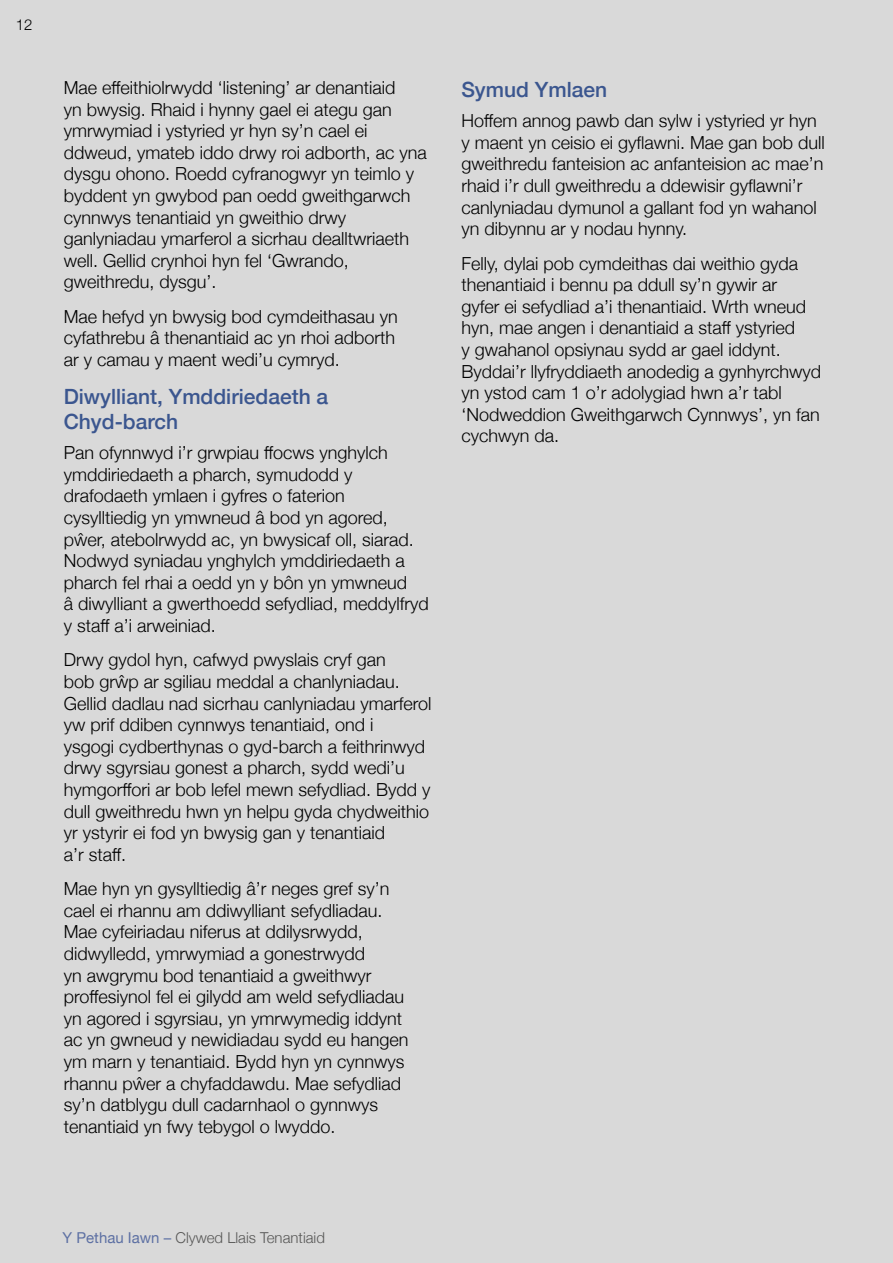
<style>
.page{position:relative;width:893px;height:1263px;background:#d9d9d9}
.page>*{position:absolute;margin:0;border:0;box-sizing:border-box;transform-origin:0 0}
.Sub_header_blue_2mm{font:500 21px/25.2px "Helvetica Neue";color:#3b568f}
.Body_copy{font:300 18px/21.6px "Helvetica Neue";color:#000}
.t1{font:300 15px "Helvetica Neue";color:#585857}
.t2{font:300 15px "Helvetica Neue";color:#000}
.s1{font-weight:400;color:#5d70a3}
</style>
<div class="page">
<p class="t2" style="left:16px;top:13px;width:18px">12</p>
<p class="Body_copy" style="left:64px;top:75px;width:365px">Mae effeithiolrwydd ‘listening’ ar denantiaid<br>yn bwysig. Rhaid i hynny gael ei ategu gan ymrwymiad i ystyried yr hyn sy’n cael ei ddweud, ymateb iddo drwy roi adborth, ac yna dysgu ohono. Roedd cyfranogwyr yn teimlo y byddent yn gwybod pan oedd gweithgarwch cynnwys tenantiaid yn gweithio drwy ganlyniadau ymarferol a sicrhau dealltwriaeth well. Gellid crynhoi hyn fel ‘Gwrando, gweithredu, dysgu’.</p>
<p class="Body_copy" style="left:64px;top:304px;width:336px">Mae hefyd yn bwysig bod cymdeithasau yn cyfathrebu â thenantiaid ac yn rhoi adborth ar y camau y maent wedi’u cymryd.</p>
<p class="Sub_header_blue_2mm" style="left:64px;top:382px;width:266px">Diwylliant, Ymddiriedaeth a<br>Chyd-barch</p>
<p class="Body_copy" style="left:64px;top:441px;width:367px">Pan ofynnwyd i’r grwpiau ffocws ynghylch ymddiriedaeth a pharch, symudodd y drafodaeth ymlaen i gyfres o faterion cysylltiedig yn ymwneud â bod yn agored, pŵer, atebolrwydd ac, yn bwysicaf oll, siarad.<br>Nodwyd syniadau ynghylch ymddiriedaeth a pharch fel rhai a oedd yn y bôn yn ymwneud<br>â diwylliant a gwerthoedd sefydliad, meddylfryd y staff a’i arweiniad.</p>
<p class="Body_copy" style="left:64px;top:648px;width:369px">Drwy gydol hyn, cafwyd pwyslais cryf gan<br>bob grŵp ar sgiliau meddal a chanlyniadau.<br>Gellid dadlau nad sicrhau canlyniadau ymarferol yw prif ddiben cynnwys tenantiaid, ond i<br>ysgogi cydberthynas o gyd-barch a feithrinwyd drwy sgyrsiau gonest a pharch, sydd wedi’u hymgorffori ar bob lefel mewn sefydliad. Bydd y dull gweithredu hwn yn helpu gyda chydweithio yr ystyrir ei fod yn bwysig gan y tenantiaid<br>a’r staff.</p>
<p class="Body_copy" style="left:64px;top:877px;width:346px">Mae hyn yn gysylltiedig â’r neges gref sy’n cael ei rhannu am ddiwylliant sefydliadau.<br>Mae cyfeiriadau niferus at ddilysrwydd, didwylledd, ymrwymiad a gonestrwydd<br>yn awgrymu bod tenantiaid a gweithwyr proffesiynol fel ei gilydd am weld sefydliadau yn agored i sgyrsiau, yn ymrwymedig iddynt ac yn gwneud y newidiadau sydd eu hangen ym marn y tenantiaid. Bydd hyn yn cynnwys rhannu pŵer a chyfaddawdu. Mae sefydliad sy’n datblygu dull cadarnhaol o gynnwys tenantiaid yn fwy tebygol o lwyddo.</p>
<p class="Sub_header_blue_2mm" style="left:461px;top:75px;width:147px">Symud Ymlaen</p>
<p class="Body_copy" style="left:461px;top:109px;width:365px">Hoffem annog pawb dan sylw i ystyried yr hyn y maent yn ceisio ei gyflawni. Mae gan bob dull gweithredu fanteision ac anfanteision ac mae’n rhaid i’r dull gweithredu a ddewisir gyflawni’r canlyniadau dymunol a gallant fod yn wahanol yn dibynnu ar y nodau hynny.</p>
<p class="Body_copy" style="left:461px;top:251px;width:361px">Felly, dylai pob cymdeithas dai weithio gyda thenantiaid i bennu pa ddull sy’n gywir ar<br>gyfer ei sefydliad a’i thenantiaid. Wrth wneud hyn, mae angen i denantiaid a staff ystyried<br>y gwahanol opsiynau sydd ar gael iddynt.<br>Byddai’r llyfryddiaeth anodedig a gynhyrchwyd yn ystod cam 1 o’r adolygiad hwn a’r tabl ‘Nodweddion Gweithgarwch Cynnwys’, yn fan cychwyn da.</p>
<p class="t1" style="left:63px;top:1226px;width:264px"><span class="s1">Y Pethau Iawn –</span> Clywed Llais Tenantiaid</p>
</div>
